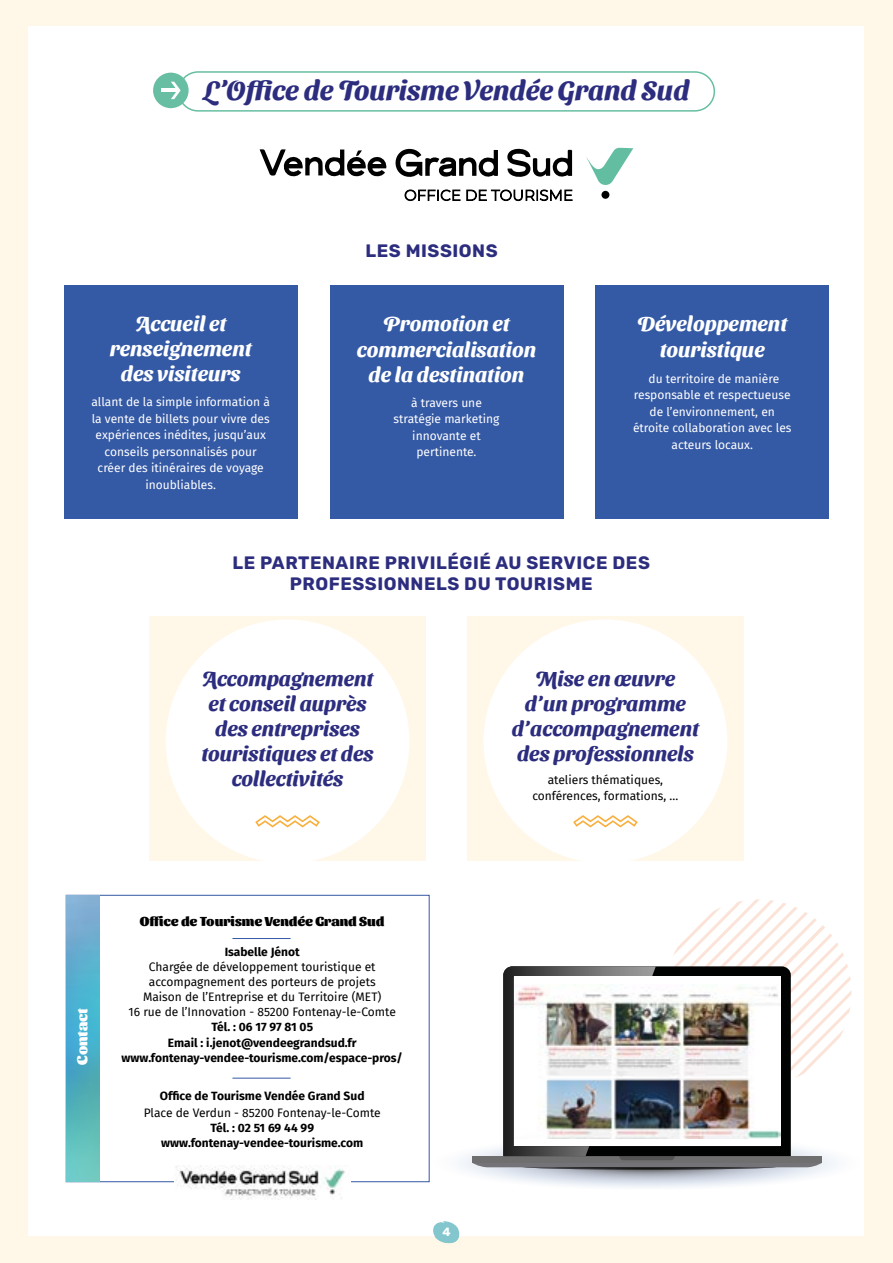
<style>
.page{position:relative;width:893px;height:1263px;background:#fff8e9}
.page>*{position:absolute;margin:0;border:0;box-sizing:border-box;transform-origin:0 0}
.t1{font:700 27.75px "Sansita Swashed";color:#2d2d7f}
.t2{font:700 21px/25.2px "Sansita Swashed";color:#2d2d7f;text-align:center}
.t3{font:700 21px/25.2px "Sansita Swashed";color:#fff;text-align:center}
.t4{font:700 18px/21.6px "Rubik";letter-spacing:.03em;color:#2d2d7f;text-align:center}
.t5{font:900 15px "Sansita";color:#fff}
.t6{font:900 13.5px "Sansita";color:#000}
.t7{font:12px/16.5px "Fira Sans";color:#fff;text-align:center}
.t8{font:12px/15px "Fira Sans";color:#000;text-align:center}
.t9{font:700 12px/15px "Fira Sans";color:#000;text-align:center}
.t10{font:700 12px "Rubik";color:#fff}
</style>
<div class="page">
<div style="left:29px;top:27px;width:835px;height:1209px;background:#fff"></div>
<div style="left:178px;top:71px;width:537px;height:41px;border:2px solid #67bea2;border-radius:19px"></div>
<div style="left:153px;top:73px;width:36px;height:35px;background:#67bea2;border-radius:50%"></div>
<hr style="left:161px;top:89px;width:17px;height:3px;background:#fff">
<svg style="left:171px;top:82px;width:10px;height:17px"></svg>
<div style="left:467px;top:617px;width:277px;height:244px;background:#fff8e9"></div>
<div style="left:149px;top:617px;width:277px;height:244px;background:#fff8e9"></div>
<div style="left:166px;top:619px;width:243px;height:244px;background:#fff;border-radius:50%"></div>
<div style="left:483px;top:619px;width:244px;height:244px;background:#fff;border-radius:50%"></div>
<svg style="left:255px;top:815px;width:65px;height:12px"></svg>
<svg style="left:573px;top:815px;width:65px;height:12px"></svg>
<div style="left:595px;top:285px;width:234px;height:234px;background:#3459a5"></div>
<div style="left:330px;top:285px;width:233px;height:234px;background:#3459a5"></div>
<div style="left:64px;top:285px;width:234px;height:234px;background:#3459a5"></div>
<div style="left:66px;top:895px;width:363px;height:287px;background:#fff;border:1px solid #3459a5"></div>
<div style="left:66px;top:895px;width:34px;height:286px;background:#82afd4"></div>
<svg style="left:66px;top:919px;width:34px;height:262px;background:#57b3c7"></svg>
<img style="left:174px;top:1165px;width:177px;height:34px">
<hr style="left:232px;top:938px;width:59px;height:1px;background:#3459a5">
<hr style="left:232px;top:1078px;width:59px;height:1px;background:#3459a5">
<svg style="left:586px;top:148px;width:47px;height:37px"></svg>
<svg style="left:507px;top:149px;width:66px;height:28px"></svg>
<svg style="left:395px;top:148px;width:103px;height:29px"></svg>
<svg style="left:260px;top:149px;width:127px;height:28px"></svg>
<div style="left:601px;top:191px;width:8px;height:8px;background:#000;border-radius:50%"></div>
<svg style="left:405px;top:190px;width:55px;height:11px"></svg>
<svg style="left:467px;top:190px;width:105px;height:11px"></svg>
<svg style="left:460px;top:899px;width:392px;height:289px"></svg>
<img style="left:503px;top:966px;width:153px;height:190px">
<div style="left:514px;top:976px;width:266px;height:170px;background:#fff"></div>
<img style="left:514px;top:984px;width:266px;height:154px">
<svg style="left:433px;top:1221px;width:27px;height:22px"></svg>
<h1 class="t1" style="left:203px;top:69px;width:488px">L’Office de Tourisme Vendée Grand Sud</h1>
<h2 class="t3" style="left:110px;top:310px;width:143px">Accueil et renseignement des visiteurs</h2>
<p class="t7" style="left:92px;top:393px;width:180px">allant de la simple information à la vente de billets pour vivre des expériences inédites, jusqu’aux conseils personnalisés pour créer des itinéraires de voyage inoubliables.</p>
<h3 class="t4" style="left:366px;top:241px;width:134px">LES MISSIONS</h3>
<h2 class="t3" style="left:357px;top:310px;width:181px">Promotion et commercialisation de la destination</h2>
<p class="t7" style="left:394px;top:394px;width:107px">à travers une stratégie marketing innovante et pertinente.</p>
<h2 class="t3" style="left:637px;top:310px;width:151px">Développement touristique</h2>
<p class="t7" style="left:633px;top:370px;width:160px">du territoire de manière responsable et respectueuse de l’environnement, en étroite collaboration avec les acteurs locaux.</p>
<h3 class="t4" style="left:232px;top:552px;width:419px">LE PARTENAIRE PRIVILÉGIÉ AU SERVICE DES<br>PROFESSIONNELS DU TOURISME</h3>
<h2 class="t2" style="left:201px;top:665px;width:174px">Accompagnement et conseil auprès des entreprises touristiques et des collectivités</h2>
<h2 class="t2" style="left:512px;top:665px;width:188px">Mise en œuvre d’un programme d’accompagnement des professionnels</h2>
<p class="t8" style="left:532px;top:771px;width:148px;line-height:16.5px">ateliers thématiques, conférences, formations, …</p>
<p class="t5" style="left:73px;top:1065px;width:58px;rotate:-90deg">Contact</p>
<p class="t6" style="left:140px;top:913px;width:246px">Office de Tourisme Vendée Grand Sud</p>
<p class="t9" style="left:225px;top:944px;width:77px">Isabelle Jénot</p>
<p class="t8" style="left:129px;top:959px;width:269px">Chargée de développement touristique et accompagnement des porteurs de projets Maison de l’Entreprise et du Territoire (MET)<br>16 rue de l’Innovation - 85200 Fontenay-le-Comte</p>
<p class="t9" style="left:122px;top:1019px;width:283px">Tél. : 06 17 97 81 05<br>Email : i.jenot@vendeegrandsud.fr www.fontenay-vendee-tourisme.com/espace-pros/</p>
<p class="t9" style="left:160px;top:1087px;width:206px">Office de Tourisme Vendée Grand Sud</p>
<p class="t8" style="left:144px;top:1104px;width:239px">Place de Verdun - 85200 Fontenay-le-Comte</p>
<p class="t9" style="left:161px;top:1119px;width:203px">Tél. : 02 51 69 44 99 www.fontenay-vendee-tourisme.com</p>
<p class="t10" style="left:442px;top:1225px;width:10px">4</p>
</div>
